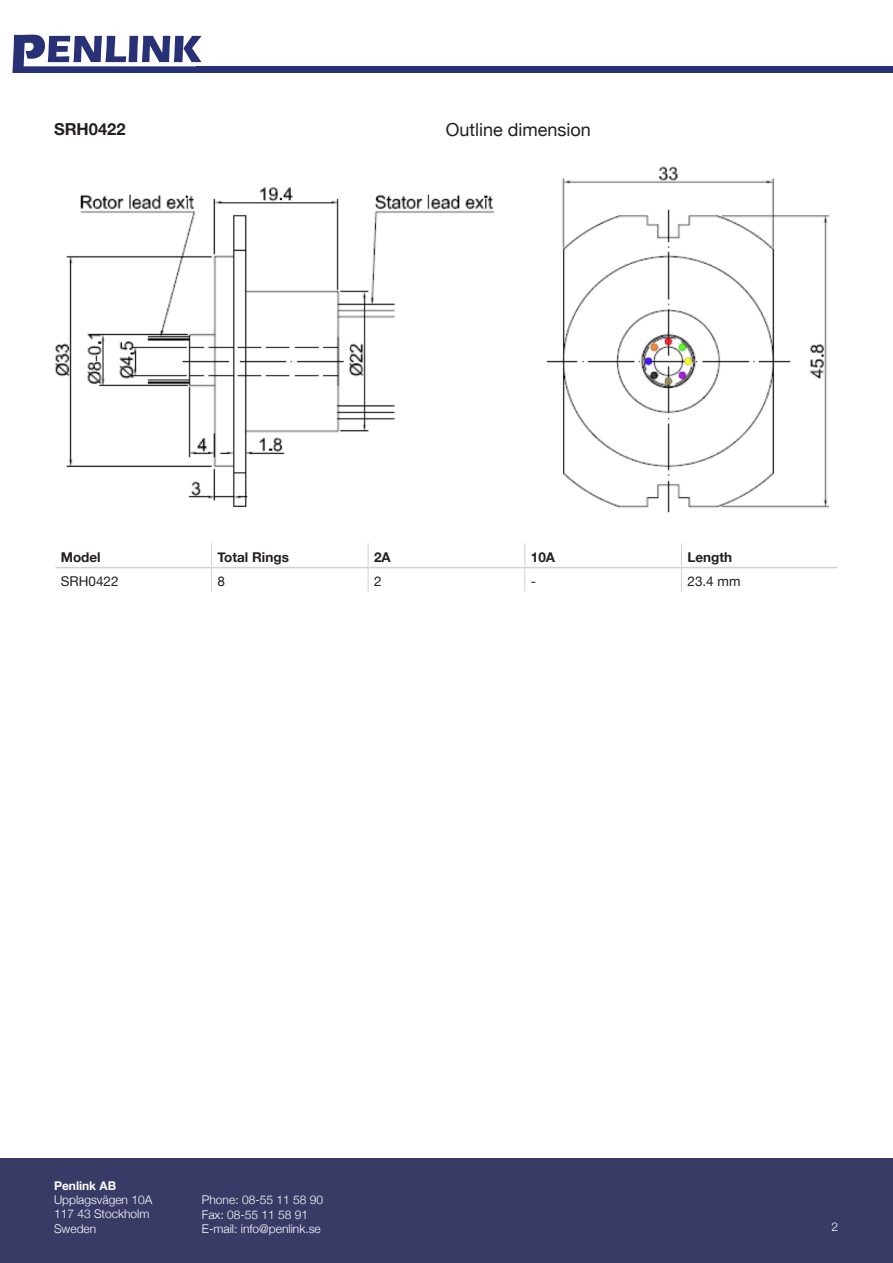
<style>
.page{position:relative;width:893px;height:1263px;background:#fff}
.page>*{position:absolute;margin:0;border:0;box-sizing:border-box;transform-origin:0 0}
.t1{font:18px "Helvetica Neue";color:#231f20}
.t2{font:700 16.5px "Helvetica Neue";color:#231f20}
.t3{font:700 13.5px "Helvetica Neue";color:#231f20}
.t4{font:13.5px "Helvetica Neue";color:#231f20}
.t5{font:300 12px "Helvetica Neue";color:#fff}
.t6{font:700 12px "Helvetica Neue";color:#fff}
</style>
<div class="page">
<div style="left:0;top:1159px;width:892px;height:104px;background:#393b67"></div>
<svg style="left:12px;top:34px;width:190px;height:39px"></svg>
<div style="left:197px;top:66px;width:696px;height:7px;background:#2a3277"></div>
<hr style="left:56px;top:567px;width:155px;height:1px;background:#d1d2d4">
<svg style="left:211px;top:543px;width:1px;height:49px"></svg>
<hr style="left:211px;top:567px;width:157px;height:1px;background:#d1d2d4">
<svg style="left:368px;top:543px;width:1px;height:49px"></svg>
<hr style="left:368px;top:567px;width:157px;height:1px;background:#d1d2d4">
<svg style="left:525px;top:543px;width:1px;height:49px"></svg>
<hr style="left:525px;top:567px;width:156px;height:1px;background:#d1d2d4">
<svg style="left:681px;top:543px;width:1px;height:49px"></svg>
<hr style="left:681px;top:567px;width:156px;height:1px;background:#d1d2d4">
<img style="left:55px;top:166px;width:775px;height:347px">
<p class="t2" style="left:54px;top:119px;width:73px">SRH0422</p>
<p class="t1" style="left:446px;top:119px;width:147px">Outline dimension</p>
<p class="t3" style="left:61px;top:548px;width:41px">Model</p>
<p class="t3" style="left:217px;top:548px;width:73px">Total Rings</p>
<p class="t3" style="left:374px;top:548px;width:18px">2A</p>
<p class="t3" style="left:531px;top:548px;width:26px">10A</p>
<p class="t3" style="left:687px;top:548px;width:46px">Length</p>
<p class="t4" style="left:61px;top:573px;width:59px">SRH0422</p>
<p class="t4" style="left:217px;top:573px;width:9px">8</p>
<p class="t4" style="left:374px;top:573px;width:9px">2</p>
<p class="t4" style="left:531px;top:573px;width:7px">-</p>
<p class="t4" style="left:687px;top:573px;width:55px">23.4 mm</p>
<p class="t6" style="left:54px;top:1178px;width:64px">Penlink AB</p>
<p class="t5" style="left:54px;top:1192px;width:100px">Upplagsvägen 10A</p>
<p class="t5" style="left:54px;top:1207px;width:97px">117 43 Stockholm</p>
<p class="t5" style="left:54px;top:1221px;width:44px">Sweden</p>
<p class="t5" style="left:202px;top:1193px;width:123px">Phone: 08-55 11 58 90</p>
<p class="t5" style="left:202px;top:1207px;width:108px">Fax: 08-55 11 58 91</p>
<p class="t5" style="left:202px;top:1221px;width:120px">E-mail: info@penlink.se</p>
<p class="t5" style="left:831px;top:1219px;width:8px">2</p>
</div>
